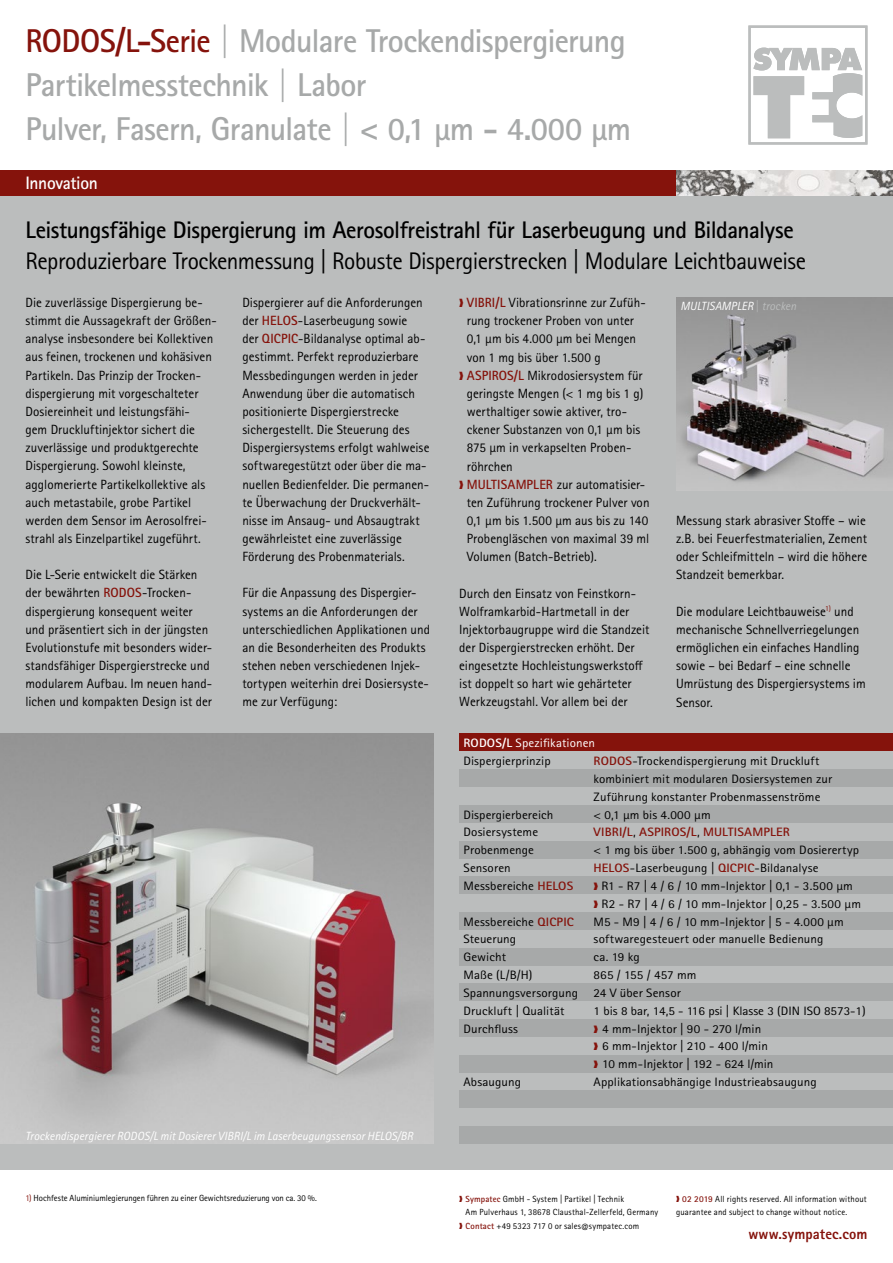
<style>
.page{position:relative;width:893px;height:1263px;background:#fff}
.page>*{position:absolute;margin:0;border:0;box-sizing:border-box;transform-origin:0 0}
.t1{font:700 33px "Rotis Sans Serif Std";letter-spacing:-.02em;color:#a7a9a9}
.t2{font:24px/31.5px "Rotis Sans Serif Std";letter-spacing:-.02em;color:#000}
.t3{font:700 18px "Rotis Sans Serif Std";letter-spacing:-.02em;color:#fff}
.t4{font:800 15px "Rotis Sans Serif Std";letter-spacing:.01em;color:#85130c}
.t5{font:13.35px/18.1px "Rotis Sans Serif Std";color:#000}
.t6{font:12.15px/17.9px "Rotis Sans Serif Std";letter-spacing:.005em;color:#000;scale:1.08 1}
.t7{font:700 12.15px "Rotis Sans Serif Std";letter-spacing:.01em;color:#85130c;scale:1.08 1}
.t8{font:12.15px "Rotis Sans Serif Std";letter-spacing:.005em;color:#fff;scale:1.08 1}
.t9{font:italic 11.85px "Rotis Sans Serif Std";letter-spacing:.005em;color:#fff}
.t10{font:8.85px/13.5px "Rotis Sans Serif Std";letter-spacing:.01em;color:#000}
.t11{font:8.85px "Rotis Sans Serif Std";letter-spacing:-.01em;color:#000}
.s1{color:#85130c}
.s2{font-weight:300}
.s3{font-weight:700}
.s4{font-weight:700;color:#85130c}
.s5{font-weight:300;font-style:normal;color:#bbbdbd}
.s6{color:#bbbdbd}
.s7{font-weight:400;color:#000}
</style>
<div class="page">
<div style="left:0;top:196px;width:893px;height:973px;background:#bbbdbd"></div>
<div style="left:0;top:170px;width:893px;height:26px;background:#85130c"></div>
<div style="left:459px;top:733px;width:434px;height:18px;background:#85130c"></div>
<div style="left:459px;top:769px;width:434px;height:18px;background:#a7a9a9"></div>
<div style="left:459px;top:805px;width:434px;height:18px;background:#a7a9a9"></div>
<div style="left:459px;top:841px;width:434px;height:17px;background:#a7a9a9"></div>
<div style="left:459px;top:876px;width:434px;height:18px;background:#a7a9a9"></div>
<div style="left:459px;top:912px;width:434px;height:18px;background:#a7a9a9"></div>
<div style="left:459px;top:948px;width:434px;height:17px;background:#a7a9a9"></div>
<div style="left:459px;top:983px;width:434px;height:18px;background:#a7a9a9"></div>
<div style="left:459px;top:1019px;width:434px;height:18px;background:#a7a9a9"></div>
<div style="left:459px;top:1055px;width:434px;height:17px;background:#a7a9a9"></div>
<div style="left:459px;top:1090px;width:434px;height:18px;background:#a7a9a9"></div>
<div style="left:459px;top:1126px;width:434px;height:18px;background:#a7a9a9"></div>
<img style="left:676px;top:298px;width:217px;height:183px">
<img style="left:0;top:733px;width:434px;height:411px">
<img style="left:676px;top:170px;width:217px;height:26px">
<svg style="left:748px;top:26px;width:119px;height:119px"></svg>
<p class="t1" style="left:26px;top:20px;width:602px"><span class="s1">RODOS/L-Serie</span> <span class="s2">|</span> Modulare Trockendispergierung</p>
<p class="t1" style="left:26px;top:64px;width:343px">Partikelmesstechnik <span class="s2">|</span> Labor</p>
<p class="t1" style="left:26px;top:108px;width:607px">Pulver, Fasern, Granulate <span class="s2">|</span> &lt; 0,1 µm - 4.000 µm</p>
<h3 class="t3" style="left:26px;top:172px;width:74px">Innovation</h3>
<p class="t2" style="left:26px;top:214px;width:782px"><span class="s3">Leistungsfähige Dispergierung im Aerosolfreistrahl für Laserbeugung und Bildanalyse<br></span>Reproduzierbare Trockenmessung | Robuste Dispergierstrecken | Modulare Leichtbauweise</p>
<p class="t5" style="left:26px;top:294px;width:193px">Die zuverlässige Dispergierung be&shy;stimmt die Aussagekraft der Größen&shy;analyse insbesondere bei Kollektiven aus feinen, trockenen und kohäsiven Partikeln. Das Prinzip der Trocken&shy;dispergierung mit vorgeschalteter Dosiereinheit und leistungsfähi-<br>gem Druckluftinjektor sichert die zuverlässige und produktgerechte Dispergierung. Sowohl kleinste, agglomerierte Partikelkollektive als auch metastabile, grobe Partikel werden dem Sensor im Aerosolfrei&shy;strahl als Einzelpartikel zugeführt.</p>
<p class="t5" style="left:26px;top:566px;width:188px">Die L-Serie entwickelt die Stärken der bewährten <span class="s4">RODOS</span>-Trocken&shy;dispergierung konsequent weiter und präsentiert sich in der jüngsten Evolutionstufe mit besonders wider&shy;standsfähiger Dispergierstrecke und modularem Aufbau. Im neuen hand&shy;lichen und kompakten Design ist der</p>
<p class="t5" style="left:242px;top:294px;width:189px">Dispergierer auf die Anforderungen der <span class="s4">HELOS</span>-Laserbeugung sowie<br>der <span class="s4">QICPIC</span>-Bildanalyse optimal ab&shy;gestimmt. Perfekt reproduzierbare Messbedingungen werden in jeder Anwendung über die automatisch positionierte Dispergierstrecke sichergestellt. Die Steuerung des Dispergiersystems erfolgt wahlweise softwaregestützt oder über die ma&shy;nuellen Bedienfelder. Die permanen&shy;te Überwachung der Druckverhält&shy;nisse im Ansaug- und Absaugtrakt gewährleistet eine zuverlässige Förderung des Probenmaterials.</p>
<p class="t5" style="left:242px;top:584px;width:189px">Für die Anpassung des Dispergier&shy;systems an die Anforderungen der unterschiedlichen Applikationen und an die Besonderheiten des Produkts stehen neben verschiedenen Injek&shy;tortypen weiterhin drei Dosiersyste&shy;me zur Verfügung:</p>
<p class="t9" style="left:26px;top:1128px;width:389px">Trockendispergierer RODOS/L mit Dosierer VIBRI/L im Laserbeugungssensor HELOS/BR</p>
<p class="t11" style="left:26px;top:1193px;width:293px"><span class="s1">1)</span> Hochfeste Aluminiumlegierungen führen zu einer Gewichtsreduzierung von ca. 30 %.</p>
<p class="t5" style="left:467px;top:294px;width:180px;text-indent:-8px"><span class="s1">❱</span> <span class="s4">VIBRI/L</span> Vibrationsrinne zur Zufüh&shy;rung trockener Proben von unter<br>0,1 µm bis 4.000 µm bei Mengen von 1 mg bis über 1.500 g</p>
<p class="t5" style="left:467px;top:366px;width:178px;text-indent:-8px"><span class="s1">❱</span> <span class="s4">ASPIROS/L</span> Mikrodosiersystem für geringste Mengen (&lt; 1 mg bis 1 g) werthaltiger sowie aktiver, tro&shy;ckener Substanzen von 0,1 µm bis<br>875 µm in verkapselten Proben&shy;röhrchen</p>
<p class="t5" style="left:467px;top:475px;width:184px;text-indent:-8px"><span class="s1">❱</span> <span class="s4">MULTISAMPLER</span> zur automatisier&shy;ten Zuführung trockener Pulver von<br>0,1 µm bis 1.500 µm aus bis zu 140<br>Probengläschen von maximal 39 ml<br>Volumen (Batch-Betrieb).</p>
<p class="t5" style="left:459px;top:584px;width:192px">Durch den Einsatz von Feinstkorn-Wolframkarbid-Hartmetall in der Injektorbaugruppe wird die Standzeit der Dispergierstrecken erhöht. Der eingesetzte Hochleistungswerkstoff ist doppelt so hart wie gehärteter Werkzeugstahl. Vor allem bei der</p>
<p class="t9" style="left:680px;top:299px;width:117px">MULTISAMPLER <span class="s5">|</span> <span class="s6">trocken</span></p>
<p class="t5" style="left:676px;top:511px;width:193px;text-align:justify">Messung stark abrasiver Stoffe – wie z.B. bei Feuerfestmaterialien, Zement oder Schleifmitteln – wird die höhere Standzeit bemerkbar.</p>
<p class="t5" style="left:676px;top:602px;width:191px">Die modulare Leichtbauweise<sup>1)</sup> und mechanische Schnellverriegelungen ermöglichen ein einfaches Handling sowie – bei Bedarf – eine schnelle<br>Umrüstung des Dispergiersystems im<br>Sensor.</p>
<p class="t8" style="left:463px;top:736px;width:123px"><span class="s3">RODOS/L</span> Spezifikationen</p>
<p class="t6" style="left:463px;top:752px;width:82px">Dispergierprinzip</p>
<p class="t6" style="left:594px;top:752px;width:222px"><span class="s4">RODOS</span>-Trockendispergierung mit Druckluft kombiniert mit modularen Dosiersystemen zur<br>Zuführung konstanter Probenmassenströme</p>
<p class="t6" style="left:594px;top:805px;width:110px">&lt; 0,1 µm bis 4.000 µm</p>
<p class="t7" style="left:594px;top:824px;width:183px">VIBRI/L<span class="s7">,</span> ASPIROS/L<span class="s7">,</span> MULTISAMPLER</p>
<p class="t6" style="left:594px;top:841px;width:247px">&lt; 1 mg bis über 1.500 g, abhängig vom Dosierertyp</p>
<p class="t6" style="left:594px;top:859px;width:242px"><span class="s4">HELOS</span>-Laserbeugung | <span class="s4">QICPIC</span>-Bildanalyse<br><span class="s1">❱</span> R1 - R7 | 4 / 6 / 10 mm-Injektor | 0,1 - 3.500 µm</p>
<p class="t6" style="left:594px;top:895px;width:249px"><span class="s1">❱</span> R2 - R7 | 4 / 6 / 10 mm-Injektor | 0,25 - 3.500 µm</p>
<p class="t6" style="left:594px;top:912px;width:233px">M5 - M9 | 4 / 6 / 10 mm-Injektor | 5 - 4.000 µm</p>
<p class="t6" style="left:594px;top:930px;width:214px">softwaregesteuert oder manuelle Bedienung</p>
<p class="t6" style="left:594px;top:948px;width:44px">ca. 19 kg</p>
<p class="t6" style="left:594px;top:966px;width:97px">865 / 155 / 457 mm<br>24 V über Sensor</p>
<p class="t6" style="left:594px;top:1002px;width:253px">1 bis 8 bar, 14,5 - 116 psi | Klasse 3 (DIN ISO 8573-1)</p>
<p class="t6" style="left:594px;top:1020px;width:157px"><span class="s1">❱</span> 4 mm-Injektor | 90 - 270 l/min</p>
<p class="t6" style="left:594px;top:1037px;width:163px"><span class="s1">❱</span> 6 mm-Injektor | 210 - 400 l/min</p>
<p class="t6" style="left:594px;top:1055px;width:168px"><span class="s1">❱</span> 10 mm-Injektor | 192 - 624 l/min</p>
<p class="t6" style="left:594px;top:1073px;width:208px">Applikationsabhängige Industrieabsaugung</p>
<p class="t6" style="left:463px;top:806px;width:85px">Dispergierbereich</p>
<p class="t6" style="left:463px;top:823px;width:71px">Dosiersysteme</p>
<p class="t6" style="left:463px;top:841px;width:67px">Probenmenge</p>
<p class="t6" style="left:463px;top:859px;width:45px">Sensoren</p>
<p class="t6" style="left:463px;top:877px;width:103px">Messbereiche <span class="s4">HELOS</span></p>
<p class="t6" style="left:463px;top:913px;width:104px">Messbereiche <span class="s4">QICPIC</span></p>
<p class="t6" style="left:463px;top:930px;width:50px">Steuerung</p>
<p class="t6" style="left:463px;top:948px;width:41px">Gewicht</p>
<p class="t6" style="left:463px;top:966px;width:65px">Maße (L/B/H)</p>
<p class="t6" style="left:463px;top:984px;width:108px">Spannungsversorgung</p>
<p class="t6" style="left:463px;top:1002px;width:95px">Druckluft | Qualität</p>
<p class="t6" style="left:463px;top:1020px;width:52px">Durchfluss</p>
<p class="t6" style="left:463px;top:1073px;width:55px">Absaugung</p>
<p class="t10" style="left:459px;top:1192px;width:166px"><span class="s1">❱</span> <span class="s4">Sympatec</span> GmbH - System | Partikel | Technik</p>
<p class="t10" style="left:466px;top:1205px;width:194px">Am Pulverhaus 1, 38678 Clausthal-Zellerfeld, Germany</p>
<p class="t10" style="left:459px;top:1219px;width:182px"><span class="s1">❱</span> <span class="s4">Contact</span> +49 5323 717 0 or sales@sympatec.com</p>
<p class="t10" style="left:676px;top:1192px;width:192px"><span class="s1">❱</span> <span class="s4">02 2019</span> All rights reserved. All information without guarantee and subject to change without notice.</p>
<p class="t4" style="left:748px;top:1225px;width:121px">www.sympatec.com</p>
</div>
